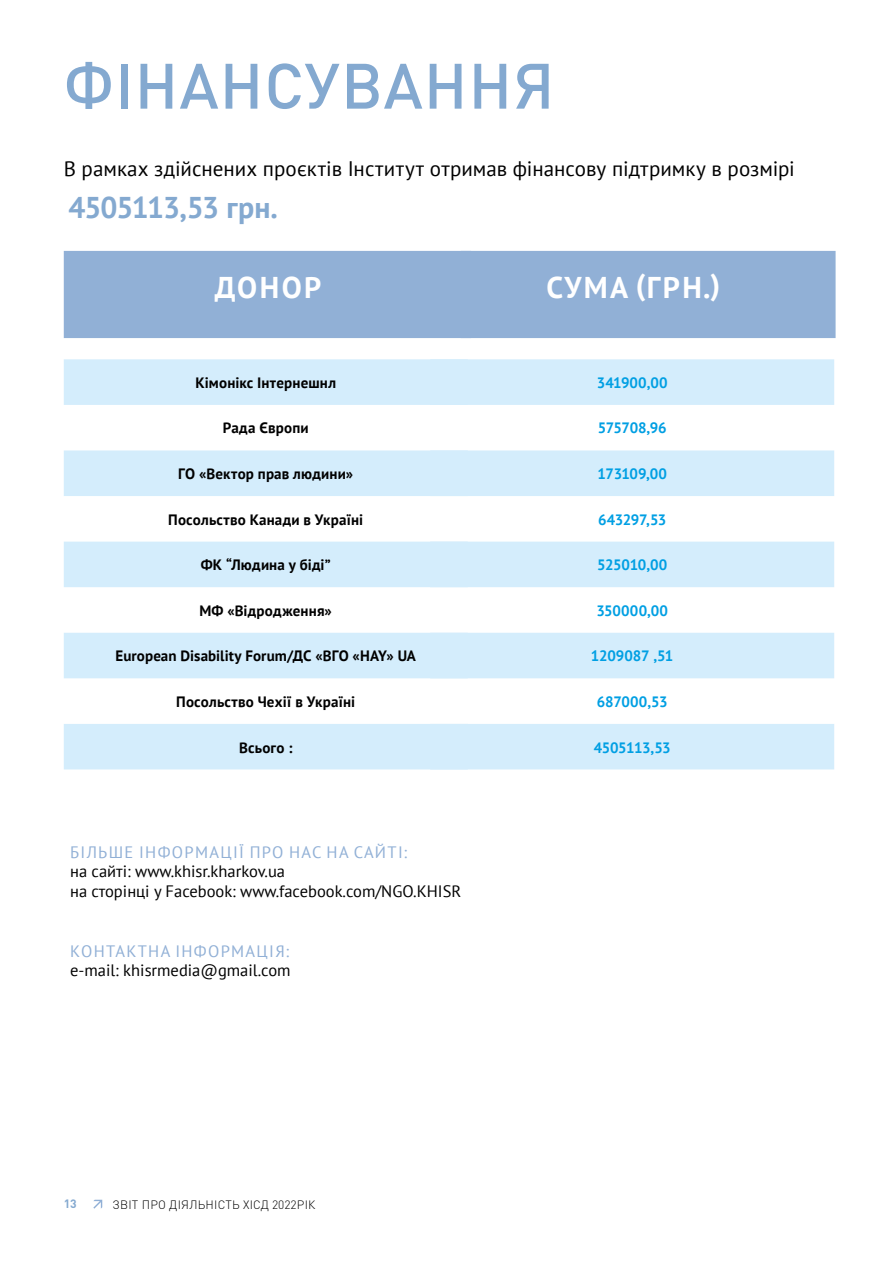
<style>
.page{position:relative;width:893px;height:1263px;background:#fff}
.page>*{position:absolute;margin:0;border:0;box-sizing:border-box;transform-origin:0 0}
.t1{font:500 63px "DIN Pro";letter-spacing:.02em;color:#84a9d0}
.t2{font:700 30px "PT Sans";letter-spacing:.08em;color:#fff}
.t3{font:700 30px "PT Sans";letter-spacing:-.04em;color:#84a9d0}
.t4{font:21px "PT Sans";color:#000}
.t5{font:16.5px/19.8px "PT Sans";color:#000}
.t6{font:16.5px "PT Sans";letter-spacing:.08em;color:#91b0d6}
.t7{font:700 15px "PT Sans";letter-spacing:.01em;color:#000}
.t8{font:700 15px "PT Sans";letter-spacing:-.02em;color:#009fe3}
.t9{font:700 15px "PT Sans";color:#009fe3}
.t10{font:700 15px "PT Sans";letter-spacing:.015em;color:#009fe3}
.t11{font:300 12px "DIN Pro";letter-spacing:.02em;color:#000}
.t12{font:700 12px "DIN Pro";color:#84a9d0}
</style>
<div class="page">
<svg style="left:93px;top:1200px;width:9px;height:9px"></svg>
<div style="left:64px;top:251px;width:772px;height:87px;background:#91b0d6"></div>
<svg style="left:64px;top:359px;width:366px;height:410px;fill:#d4edfc"></svg>
<svg style="left:430px;top:359px;width:404px;height:410px;fill:#d4edfc"></svg>
<h1 class="t1" style="left:64px;top:35px;width:492px">ФІНАНСУВАННЯ</h1>
<h3 class="t4" style="left:64px;top:155px;width:733px">В рамках здійснених проєктів Інститут отримав фінансову підтримку в розмірі</h3>
<h2 class="t3" style="left:69px;top:187px;width:211px">4505113,53 грн.</h2>
<h2 class="t2" style="left:215px;top:268px;width:108px">ДОНОР</h2>
<h2 class="t2" style="left:546px;top:268px;width:176px">СУМА (ГРН.)</h2>
<p class="t7" style="left:195px;top:373px;width:142px">Кімонікс Інтернешнл</p>
<p class="t7" style="left:223px;top:418px;width:87px">Рада Європи</p>
<p class="t7" style="left:178px;top:464px;width:176px">ГО «Вектор прав людини»</p>
<p class="t7" style="left:168px;top:509px;width:196px">Посольство Канади в Україні</p>
<p class="t7" style="left:201px;top:555px;width:131px">ФК “Людина у біді”</p>
<p class="t7" style="left:200px;top:601px;width:134px">МФ «Відродження»</p>
<p class="t7" style="left:116px;top:646px;width:302px">European Disability Forum/ДС «ВГО «HAY» UA</p>
<p class="t7" style="left:176px;top:692px;width:180px">Посольство Чехії в Україні</p>
<p class="t7" style="left:239px;top:737px;width:55px">Всього :</p>
<p class="t6" style="left:70px;top:841px;width:338px">БІЛЬШЕ ІНФОРМАЦІЇ ПРО НАС НА САЙТІ:</p>
<p class="t5" style="left:70px;top:861px;width:393px">на сайті: www.khisr.kharkov.ua<br>на сторінці у Facebook: www.facebook.com/NGO.KHISR</p>
<p class="t6" style="left:70px;top:940px;width:220px">КОНТАКТНА ІНФОРМАЦІЯ:</p>
<p class="t5" style="left:70px;top:960px;width:222px">е-mail: khisrmedia@gmail.com</p>
<p class="t12" style="left:64px;top:1193px;width:15px">13</p>
<p class="t11" style="left:112px;top:1196px;width:204px">ЗВІТ ПРО ДІЯЛЬНІСТЬ ХІСД 2022РІК</p>
<p class="t9" style="left:597px;top:373px;width:72px">341900,00</p>
<p class="t8" style="left:598px;top:418px;width:70px">575708,96</p>
<p class="t8" style="left:598px;top:464px;width:71px">173109,00</p>
<p class="t8" style="left:598px;top:509px;width:70px">643297,53</p>
<p class="t8" style="left:597px;top:555px;width:72px">525010,00</p>
<p class="t10" style="left:596px;top:601px;width:73px">350000,00</p>
<p class="t8" style="left:591px;top:646px;width:84px">1209087 ,51</p>
<p class="t8" style="left:597px;top:692px;width:72px">687000,53</p>
<p class="t8" style="left:594px;top:737px;width:78px">4505113,53</p>
</div>
